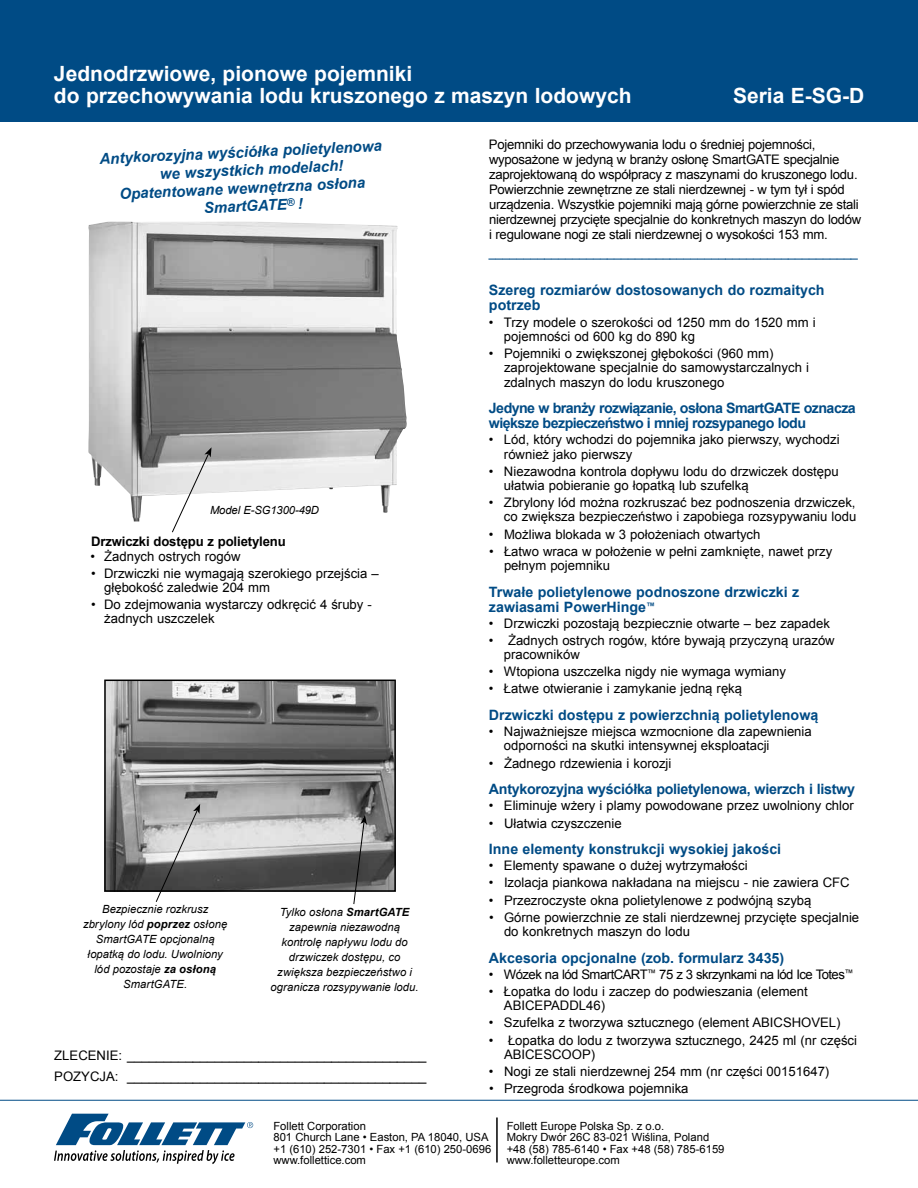
<style>
.page{position:relative;width:918px;height:1188px;background:#fff}
.page>*{position:absolute;margin:0;border:0;box-sizing:border-box;transform-origin:0 0}
.t1{font:700 21px/22.5px "Arial";color:#fff}
.t2{font:italic 700 15px "Arial";color:#004b85}
.t3{font:700 14.25px/15px "Arial";color:#004b85}
.t4{font:700 14.25px/15px "Arial";letter-spacing:-.04em;color:#004b85}
.t5{font:700 14.25px "Arial";letter-spacing:-.02em;color:#004b85}
.t6{font:13.2px/14.2px "Arial";color:#000}
.t7{font:13.2px/15px "Arial";letter-spacing:-.02em;color:#000}
.t8{font:13.2px "Arial";letter-spacing:-.04em;color:#000}
.t9{font:700 13.2px "Arial";letter-spacing:-.01em;color:#000}
.t10{font:12.75px "Arial";color:#004b85}
.t11{font:italic 11.25px/15px "Arial";letter-spacing:.005em;color:#000;text-align:center}
.t12{font:11.25px/11.2px "Arial";color:#000}
.s1{font-weight:700}
</style>
<div class="page">
<hr style="left:0;top:1100px;width:918px;height:1px;background:#004b85">
<div style="left:0;top:0;width:918px;height:122px;background:#004b85"></div>
<img style="left:88px;top:222px;width:319px;height:299px">
<svg style="left:171px;top:447px;width:41px;height:86px"></svg>
<img style="left:107px;top:683px;width:286px;height:206px">
<div style="left:104px;top:680px;width:292px;height:212px;border:2px solid #000"></div>
<svg style="left:353px;top:815px;width:14px;height:89px"></svg>
<svg style="left:155px;top:804px;width:45px;height:98px"></svg>
<svg style="left:54px;top:1114px;width:199px;height:50px"></svg>
<hr style="left:496px;top:1118px;width:2px;height:44px;background:#000">
<h1 class="t1" style="left:54px;top:63px;width:579px">Jednodrzwiowe, pionowe pojemniki<br>do przechowywania lodu kruszonego z maszyn lodowych</h1>
<h1 class="t1" style="left:733px;top:85px;width:133px">Seria E-SG-D</h1>
<p class="t2" style="left:99px;top:150px;width:284px;rotate:-3deg">Antykorozyjna wyściółka polietylenowa</p>
<p class="t2" style="left:160px;top:165px;width:185px;rotate:-3deg">we wszystkich modelach!</p>
<p class="t2" style="left:119px;top:185px;width:247px;rotate:-3deg">Opatentowane wewnętrzna osłona</p>
<p class="t2" style="left:203px;top:198px;width:101px;rotate:-3deg">SmartGATE<sup>®</sup> !</p>
<p class="t11" style="left:210px;top:502px;width:111px">Model E-SG1300-49D</p>
<p class="t9" style="left:91px;top:533px;width:196px">Drzwiczki dostępu z polietylenu</p>
<p class="t6" style="left:91px;top:549px;width:151px">• Żadnych ostrych rogów</p>
<p class="t6" style="left:104px;top:566px;width:276px;text-indent:-13px">• Drzwiczki nie wymagają szerokiego przejścia – głębokość zaledwie 204 mm</p>
<p class="t6" style="left:104px;top:598px;width:269px;text-indent:-13px">• Do zdejmowania wystarczy odkręcić 4 śruby - żadnych uszczelek</p>
<p class="t11" style="left:83px;top:902px;width:146px">Bezpiecznie rozkrusz zbrylony lód <span class="s1">poprzez</span> osłonę<br>SmartGATE opcjonalną łopatką do lodu. Uwolniony lód pozostaje <span class="s1">za osłoną<br></span>SmartGATE.</p>
<p class="t11" style="left:271px;top:905px;width:149px">Tylko osłona <span class="s1">SmartGATE </span>zapewnia niezawodną kontrolę napływu lodu do drzwiczek dostępu, co zwiększa bezpieczeństwo i ogranicza rozsypywanie lodu.</p>
<p class="t6" style="left:54px;top:1045px;width:374px;line-height:20.9px">ZLECENIE: _________________________________________<br>POZYCJA: _________________________________________</p>
<p class="t7" style="left:489px;top:137px;width:374px">Pojemniki do przechowywania lodu o średniej pojemności, wyposażone w jedyną w branży osłonę SmartGATE specjalnie zaprojektowaną do współpracy z maszynami do kruszonego lodu.<br>Powierzchnie zewnętrzne ze stali nierdzewnej - w tym tył i spód urządzenia. Wszystkie pojemniki mają górne powierzchnie ze stali nierdzewnej przycięte specjalnie do konkretnych maszyn do lodów i regulowane nogi ze stali nierdzewnej o wysokości 153 mm.</p>
<p class="t10" style="left:489px;top:244px;width:371px">_____________________________________________________</p>
<p class="t3" style="left:489px;top:283px;width:337px">Szereg rozmiarów dostosowanych do rozmaitych potrzeb</p>
<p class="t6" style="left:504px;top:315px;width:313px;text-indent:-15px">• Trzy modele o szerokości od 1250 mm do 1520 mm i pojemności od 600 kg do 890 kg</p>
<p class="t6" style="left:504px;top:346px;width:306px;text-indent:-15px">• Pojemniki o zwiększonej głębokości (960 mm) zaprojektowane specjalnie do samowystarczalnych i zdalnych maszyn do lodu kruszonego</p>
<p class="t4" style="left:489px;top:401px;width:368px">Jedyne w branży rozwiązanie, osłona SmartGATE oznacza większe bezpieczeństwo i mniej rozsypanego lodu</p>
<p class="t6" style="left:504px;top:433px;width:337px;text-indent:-15px">• Lód, który wchodzi do pojemnika jako pierwszy, wychodzi również jako pierwszy</p>
<p class="t6" style="left:504px;top:464px;width:336px;text-indent:-15px">• Niezawodna kontrola dopływu lodu do drzwiczek dostępu ułatwia pobieranie go łopatką lub szufelką</p>
<p class="t6" style="left:489px;top:496px;width:369px;text-align:right">• Zbrylony lód można rozkruszać bez podnoszenia drzwiczek, co zwiększa bezpieczeństwo i zapobiega rozsypywaniu lodu</p>
<p class="t6" style="left:489px;top:527px;width:273px">• Możliwa blokada w 3 położeniach otwartych</p>
<p class="t6" style="left:504px;top:544px;width:330px;text-indent:-15px">• Łatwo wraca w położenie w pełni zamknięte, nawet przy pełnym pojemniku</p>
<p class="t3" style="left:489px;top:585px;width:312px">Trwałe polietylenowe podnoszone drzwiczki z zawiasami PowerHinge<sup>™</sup></p>
<p class="t6" style="left:489px;top:616px;width:343px">• Drzwiczki pozostają bezpiecznie otwarte – bez zapadek</p>
<p class="t6" style="left:504px;top:633px;width:332px;text-indent:-15px">• Żadnych ostrych rogów, które bywają przyczyną urazów pracowników</p>
<p class="t6" style="left:489px;top:665px;width:298px">• Wtopiona uszczelka nigdy nie wymaga wymiany</p>
<p class="t6" style="left:489px;top:682px;width:255px">• Łatwe otwieranie i zamykanie jedną ręką</p>
<p class="t3" style="left:489px;top:708px;width:331px">Drzwiczki dostępu z powierzchnią polietylenową</p>
<p class="t6" style="left:504px;top:725px;width:309px;text-indent:-15px">• Najważniejsze miejsca wzmocnione dla zapewnienia odporności na skutki intensywnej eksploatacji</p>
<p class="t6" style="left:489px;top:756px;width:184px">• Żadnego rdzewienia i korozji</p>
<p class="t5" style="left:489px;top:780px;width:367px">Antykorozyjna wyściółka polietylenowa, wierzch i listwy</p>
<p class="t6" style="left:489px;top:799px;width:366px">• Eliminuje wżery i plamy powodowane przez uwolniony chlor</p>
<p class="t6" style="left:489px;top:816px;width:134px">• Ułatwia czyszczenie</p>
<p class="t3" style="left:489px;top:842px;width:294px">Inne elementy konstrukcji wysokiej jakości</p>
<p class="t6" style="left:489px;top:859px;width:260px">• Elementy spawane o dużej wytrzymałości</p>
<p class="t6" style="left:489px;top:876px;width:362px">• Izolacja piankowa nakładana na miejscu - nie zawiera CFC</p>
<p class="t6" style="left:489px;top:893px;width:324px">• Przezroczyste okna polietylenowe z podwójną szybą</p>
<p class="t6" style="left:504px;top:910px;width:357px;text-indent:-15px">• Górne powierzchnie ze stali nierdzewnej przycięte specjalnie do konkretnych maszyn do lodu</p>
<p class="t3" style="left:489px;top:951px;width:297px">Akcesoria opcjonalne (zob. formularz 3435)</p>
<p class="t8" style="left:489px;top:966px;width:366px">• Wózek na lód SmartCART<sup>™</sup> 75 z 3 skrzynkami na lód Ice Totes<sup>™</sup></p>
<p class="t6" style="left:504px;top:984px;width:305px;text-indent:-15px">• Łopatka do lodu i zaczep do podwieszania (element<br>ABICEPADDL46)</p>
<p class="t6" style="left:489px;top:1016px;width:353px">• Szufelka z tworzywa sztucznego (element ABICSHOVEL)</p>
<p class="t6" style="left:504px;top:1033px;width:355px;text-indent:-15px">• Łopatka do lodu z tworzywa sztucznego, 2425 ml (nr części<br>ABICESCOOP)</p>
<p class="t6" style="left:489px;top:1064px;width:342px">• Nogi ze stali nierdzewnej 254 mm (nr części 00151647)</p>
<p class="t6" style="left:489px;top:1082px;width:201px">• Przegroda środkowa pojemnika</p>
<p class="t12" style="left:273px;top:1121px;width:219px">Follett Corporation<br>801 Church Lane • Easton, PA 18040, USA +1 (610) 252-7301 • Fax +1 (610) 250-0696 www.follettice.com</p>
<p class="t12" style="left:507px;top:1121px;width:219px">Follett Europe Polska Sp. z o.o.<br>Mokry Dwór 26C 83-021 Wiślina, Poland +48 (58) 785-6140 • Fax +48 (58) 785-6159 www.folletteurope.com</p>
</div>
